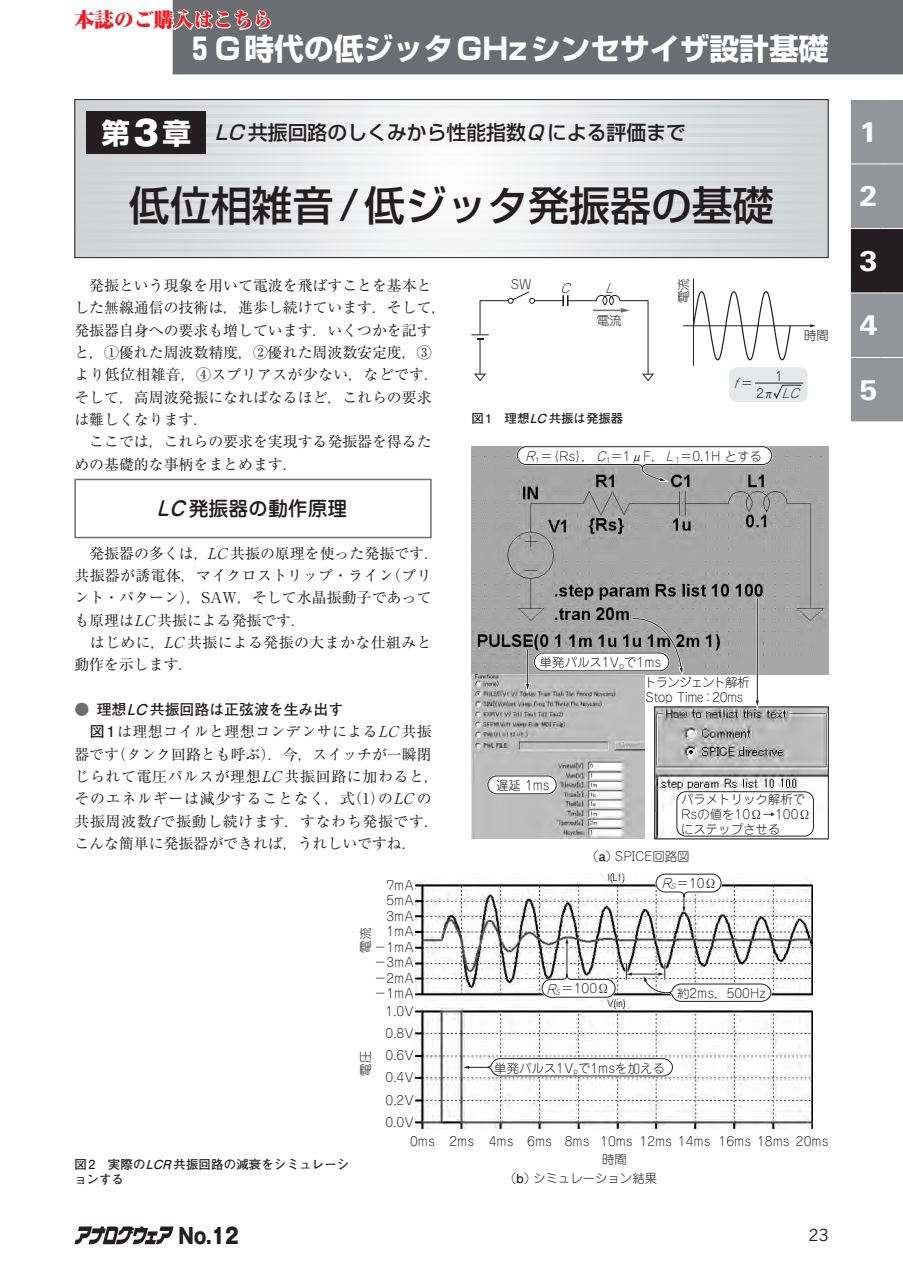
<style>
.page{position:relative;width:903px;height:1275px;background:#fff}
.page>*{position:absolute;margin:0;border:0;box-sizing:border-box;transform-origin:0 0}
.t1{font:500 40.95px "Shin Go Pr 6";color:#231f20}
.t2{font:700 29.75px "Shin Go Pr 6";color:#fff}
.t3{font:800 27.3px "Linotype Univers Basic";color:#fff}
.t4{font:800 21.18px "Gothic MB101 Pr 6";color:#231f20;scale:.83 1}
.t5{font:500 19.78px "Shin Go Pr 6";color:#231f20}
.t6{font:500 19.78px "Jun 34 Pro";color:#231f20}
.t7{font:900 19.78px "Ryumin Pr 6";color:#ee1d23}
.t8{font:15.58px "News Gothic Std";color:#231f20;scale:1.11 1}
.t9{font:14.88px/22.4px "Ryumin Pr 6";color:#231f20}
.t10{font:14.88px/22.4px "Ryumin Pr 6";letter-spacing:.03em;color:#231f20}
.t11{font:700 14.88px "Futo Go B101 Pr 6";color:#231f20}
.t12{font:12.42px/15.6px "Jun 101 Pro Light 90 pv RKSJ H";color:#231f20}
.t13{font:700 12.42px/15.6px "Futo Go B101 Pr 6";letter-spacing:.015em;color:#231f20}
.t14{font:12.42px/14.9px "Jun 101 Pro Light 90 pv RKSJ H";letter-spacing:-.05em;color:#231f20}
.t15{font:italic 12.42px "Jun 101 Pro Light 90 pv RKSJ H";color:#231f20}
.s1{font-weight:700;font-size:28.53px;color:#fff}
.s2{font-family:"Gothic MB101 Pr 6";font-weight:800;font-size:33.43px;color:#fff}
.s3{font-style:italic}
.s4{color:#6c6d70}
.s5{font-family:"Futo Go B101 Pr 6";font-weight:700}
.s6{font-style:normal}
.s7{font-style:normal;font-size:12.25px}
.s8{font-family:"Ryumin Pro Regular 90 pv RKSJ H";font-style:normal}
.s9{font-family:"Ryumin Pr 6 Regular 90 pv RKSJ H"}
.s10{font-family:"Futo Go B101 Pr 6 Bold 90 pv RKSJ H"}
.s11{font-family:"Ryumin Pr 6 Regular 90 pv RKSJ H";font-size:13.47px}
</style>
<div class="page">
<div style="left:471px;top:447px;width:357px;height:228px;background:#a7a7a7"></div>
<img style="left:471px;top:675px;width:174px;height:164px">
<img style="left:656px;top:709px;width:170px;height:128px">
<svg style="left:486px;top:446px;width:288px;height:350px"></svg>
<hr style="left:527px;top:650px;width:1px;height:35px;background:#231f20">
<svg style="left:526px;top:684px;width:3px;height:5px"></svg>
<hr style="left:757px;top:598px;width:1px;height:103px;background:#231f20">
<svg style="left:756px;top:700px;width:3px;height:6px"></svg>
<div style="left:488px;top:776px;width:68px;height:18px;background:#fff;border-radius:9px"></div>
<div style="left:487px;top:776px;width:69px;height:18px;border:1px solid #231f20;border-radius:9px"></div>
<svg style="left:517px;top:446px;width:255px;height:227px;background:#a5a5a5"></svg>
<div style="left:677px;top:792px;width:136px;height:44px;background:#fff;border-radius:9px"></div>
<div style="left:676px;top:791px;width:138px;height:45px;border:1px solid #231f20;border-radius:9px"></div>
<img style="left:416px;top:880px;width:397px;height:249px">
<svg style="left:467px;top:873px;width:306px;height:205px"></svg>
<svg style="left:655px;top:873px;width:67px;height:39px"></svg>
<svg style="left:541px;top:938px;width:230px;height:64px"></svg>
<svg style="left:463px;top:1058px;width:210px;height:19px"></svg>
<div style="left:729px;top:367px;width:78px;height:35px;background:#e6e7e9;border-radius:7px"></div>
<svg style="left:692px;top:291px;width:99px;height:70px"></svg>
<hr style="left:683px;top:325px;width:128px;height:1px;background:#231f20">
<svg style="left:810px;top:324px;width:6px;height:3px"></svg>
<hr style="left:693px;top:279px;width:1px;height:87px;background:#231f20">
<svg style="left:471px;top:291px;width:183px;height:91px"></svg>
<hr style="left:755px;top:383px;width:48px;height:1px;background:#231f20">
<svg style="left:773px;top:385px;width:29px;height:14px"></svg>
<svg style="left:74px;top:1226px;width:100px;height:18px"></svg>
<div style="left:173px;top:0;width:730px;height:74px;background:#6c6d70"></div>
<div style="left:74px;top:479px;width:358px;height:59px;border:1px solid #6c6d70"></div>
<svg style="left:76px;top:104px;width:750px;height:149px"></svg>
<svg style="left:76px;top:101px;width:750px;height:3px"></svg>
<svg style="left:76px;top:109px;width:750px;height:5px"></svg>
<svg style="left:76px;top:118px;width:750px;height:5px"></svg>
<svg style="left:76px;top:128px;width:750px;height:5px"></svg>
<svg style="left:76px;top:138px;width:750px;height:4px"></svg>
<svg style="left:76px;top:147px;width:750px;height:5px"></svg>
<svg style="left:76px;top:157px;width:750px;height:5px"></svg>
<svg style="left:76px;top:166px;width:750px;height:5px"></svg>
<svg style="left:76px;top:176px;width:750px;height:5px"></svg>
<svg style="left:76px;top:186px;width:750px;height:4px"></svg>
<svg style="left:76px;top:195px;width:750px;height:5px"></svg>
<svg style="left:76px;top:205px;width:750px;height:5px"></svg>
<svg style="left:76px;top:214px;width:750px;height:5px"></svg>
<svg style="left:76px;top:224px;width:750px;height:5px"></svg>
<svg style="left:76px;top:234px;width:750px;height:4px"></svg>
<svg style="left:76px;top:243px;width:750px;height:5px"></svg>
<svg style="left:76px;top:253px;width:750px;height:3px"></svg>
<div style="left:74px;top:99px;width:754px;height:159px;border:1px solid #231f20"></div>
<div style="left:87px;top:112px;width:119px;height:42px;background:#231f20"></div>
<svg style="left:851px;top:99px;width:52px;height:323px;background:#7e7f82"></svg>
<svg style="left:172px;top:0;width:99px;height:50px"></svg>
<h3 class="t7" style="left:74px;top:4px;width:200px">本誌のご購入はこちら</h3>
<h2 class="t2" style="left:193px;top:25px;width:637px">5 G時代の低ジッタGHzシンセサイザ設計基礎</h2>
<h3 class="t5" style="left:102px;top:116px;width:586px"><span class="s1">第</span><span class="s2">3</span><span class="s1">章</span> <span class="s3">LC</span>共振回路のしくみから性能指数<span class="s3">Q</span>による評価まで</h3>
<h3 class="t3" style="left:859px;top:115px;width:19px">1</h3>
<h3 class="t3" style="left:859px;top:180px;width:19px">2</h3>
<h1 class="t1" style="left:129px;top:172px;width:646px">低位相雑音 /低ジッタ発振器の基礎</h1>
<p class="t9" style="left:74px;top:273px;width:374px">　発振という現象を用いて電波を飛ばすことを基本とした無線通信の技術は，進歩し続けています．そして，発振器自身への要求も増しています．いくつかを記すと，①優れた周波数精度，②優れた周波数安定度，③より低位相雑音，④スプリアスが少ない，などです．そして，高周波発振になればなるほど，これらの要求は難しくなります．<br>　ここでは，これらの要求を実現する発振器を得るための基礎的な事柄をまとめます．</p>
<h3 class="t6" style="left:157px;top:493px;width:192px"><span class="s3">LC</span>発振器の動作原理</h3>
<p class="t9" style="left:74px;top:541px;width:366px">　発振器の多くは，<span class="s3">LC</span>共振の原理を使った発振です．共振器が誘電体，マイクロストリップ・ライン（プリント・パターン），SAW，そして水晶振動子であっても原理は<span class="s3">LC</span>共振による発振です．<br>　はじめに，<span class="s3">LC</span>共振による発振の大まかな仕組みと動作を示します．</p>
<p class="t11" style="left:74px;top:698px;width:270px"><span class="s4">●</span> 理想<span class="s3">LC</span>共振回路は正弦波を生み出す</p>
<p class="t10" style="left:74px;top:720px;width:366px;text-indent:15px"><span class="s5">図1</span>は理想コイルと理想コンデンサによる<span class="s3">LC</span>共振器です（タンク回路とも呼ぶ）．今，スイッチが一瞬閉じられて電圧パルスが理想<span class="s3">LC</span>共振回路に加わると，そのエネルギーは減少することなく，式（1）の<span class="s3">LC</span>の共振周波数<span class="s3">f</span>で振動し続けます．すなわち発振です．こんな簡単に発振器ができれば，うれしいですね．</p>
<p class="t12" style="left:374px;top:875px;width:41px;text-align:right">7mA<br>5mA<br>3mA<br>1mA－1mA－3mA－2mA－1mA</p>
<p class="t12" style="left:386px;top:998px;width:30px;line-height:22.4px;text-align:justify">1.0V 0.8V 0.6V 0.4V 0.2V 0.0V</p>
<p class="t12" style="left:356px;top:953px;width:26px;rotate:-90deg">電流</p>
<p class="t12" style="left:356px;top:1076px;width:26px;rotate:-90deg">電圧</p>
<p class="t13" style="left:74px;top:1156px;width:276px">図 2　実際の<span class="s3">LCR</span>共振回路の減衰をシミュレーションする</p>
<p class="t12" style="left:410px;top:1132px;width:26px">0ms</p>
<p class="t12" style="left:511px;top:275px;width:22px">SW</p>
<p class="t15" style="left:560px;top:278px;width:17px">C</p>
<p class="t15" style="left:605px;top:278px;width:15px">L</p>
<p class="t12" style="left:597px;top:312px;width:26px">電流</p>
<p class="t13" style="left:471px;top:410px;width:153px">図 1　理想<span class="s3">LC</span>共振は発振器</p>
<p class="t12" style="left:674px;top:303px;width:26px;rotate:-90deg">電流</p>
<p class="t12" style="left:804px;top:326px;width:26px">時間</p>
<p class="t12" style="left:775px;top:367px;width:9px">1</p>
<p class="t15" style="left:733px;top:373px;width:21px">f<span class="s6">＝</span></p>
<p class="t15" style="left:756px;top:383px;width:50px"><span class="s7">2</span><span class="s8">π</span> LC</p>
<p class="t12" style="left:524px;top:447px;width:239px">　 ＝｛Rs｝，　 ＝1<span class="s9">μ</span>F，　 ＝0.1H とする</p>
<p class="t15" style="left:525px;top:446px;width:16px">R<sub>1</sub></p>
<p class="t15" style="left:596px;top:446px;width:16px">C<sub>1</sub></p>
<p class="t15" style="left:665px;top:446px;width:16px">L<sub>1</sub></p>
<p class="t12" style="left:540px;top:653px;width:123px">単発パルス1V<sub>p</sub>で1ms</p>
<p class="t12" style="left:496px;top:776px;width:55px">遅延 1ms</p>
<p class="t14" style="left:645px;top:674px;width:106px">トランジェント解析<br>Stop Time：20ms</p>
<p class="t12" style="left:681px;top:790px;width:131px;line-height:14.9px">パラメトリック解析で<br>Rsの値を10<span class="s9">Ω</span>→100<span class="s9">Ω</span>にステップさせる</p>
<p class="t12" style="left:586px;top:847px;width:105px">（<span class="s10">a</span>）SP<span class="s11">I</span>CE回路図</p>
<p class="t12" style="left:660px;top:874px;width:58px">　 ＝10<span class="s9">Ω</span></p>
<p class="t15" style="left:661px;top:873px;width:18px">R<sub>S</sub></p>
<p class="t12" style="left:545px;top:979px;width:66px">　 ＝100<span class="s9">Ω</span></p>
<p class="t15" style="left:546px;top:979px;width:18px">R<sub>S</sub></p>
<p class="t12" style="left:677px;top:983px;width:90px">約2ms，500Hz</p>
<p class="t12" style="left:494px;top:1059px;width:172px">単発パルス1V<sub>p</sub>で1msを加える</p>
<p class="t12" style="left:602px;top:1131px;width:72px;line-height:18.4px;text-indent:-153px">2ms 4ms 6ms 8ms 10ms 12ms時間</p>
<p class="t12" style="left:504px;top:1169px;width:155px">（<span class="s10">b</span>）シミュレーション結果</p>
<p class="t12" style="left:678px;top:1132px;width:152px">14ms 16ms 18ms 20ms</p>
<h3 class="t4" style="left:179px;top:1218px;width:74px">No.12</h3>
<p class="t8" style="left:808px;top:1225px;width:20px">23</p>
<h3 class="t3" style="left:859px;top:244px;width:19px">3</h3>
<h3 class="t3" style="left:859px;top:309px;width:19px">4</h3>
<h3 class="t3" style="left:859px;top:373px;width:19px">5</h3>
</div>
